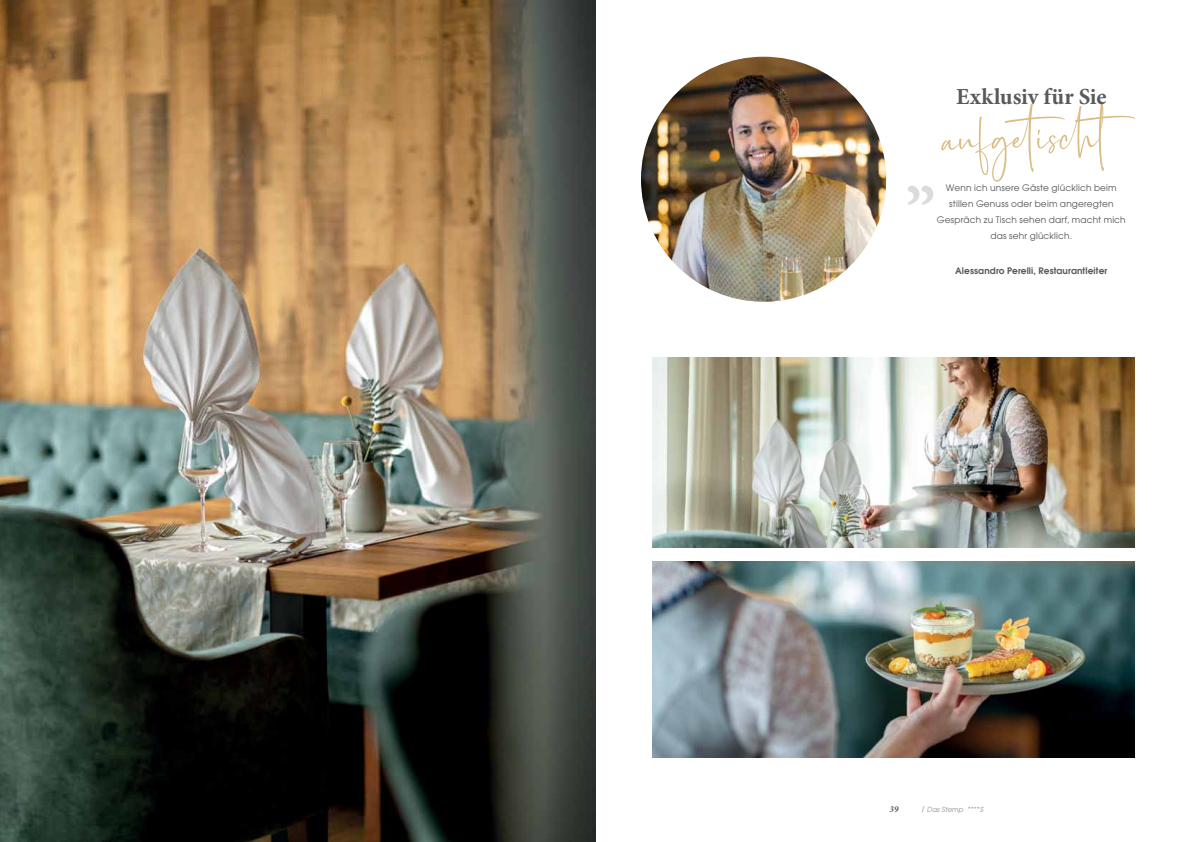
<style>
.page{position:relative;width:1191px;height:842px;background:#fff}
.page>*{position:absolute;margin:0;border:0;box-sizing:border-box;transform-origin:0 0}
.t1{font:70px "Le Mores Collection Script Reg";color:#d0ad67}
.t2{font:700 63.7px "Minion Pro";color:#dadbdc}
.t3{font:700 23px "Minion Pro";letter-spacing:-.005em;color:#58595b}
.t4{font:9px/16px "Avant Garde";letter-spacing:.02em;color:#58595b;text-align:center}
.t5{font:600 9px "Avant Garde";letter-spacing:.01em;color:#58595b}
.t6{font:italic 700 9px "Minion Pro";color:#58595b}
.t7{font:italic 7px "Avant Garde";color:#939598}
.s1{font-family:"Minion Pro";font-weight:700;font-style:normal;font-size:9px}
</style>
<div class="page">
<img style="left:641px;top:57px;width:245px;height:245px;border-radius:123px">
<img style="left:652px;top:357px;width:482px;height:190px">
<img style="left:652px;top:561px;width:482px;height:197px">
<img style="left:0;top:0;width:595px;height:842px">
<h3 class="t3" style="left:956px;top:80px;width:152px">Exklusiv für Sie</h3>
<h1 class="t1" style="left:940px;top:85px;width:167px;rotate:-2deg">aufget ischt</h1>
<p class="t4" style="left:937px;top:179px;width:190px">Wenn ich unsere Gäste glücklich beim stillen Genuss oder beim angeregten Gespräch zu Tisch sehen darf, macht mich das sehr glücklich.</p>
<h2 class="t2" style="left:905px;top:130px;width:32px">„</h2>
<p class="t5" style="left:955px;top:265px;width:154px">Alessandro Perelli, Restaurantleiter</p>
<p class="t6" style="left:889px;top:803px;width:10px">39</p>
<p class="t7" style="left:922px;top:805px;width:63px"><span class="s1">/</span> Das Stemp **** S</p>
</div>
